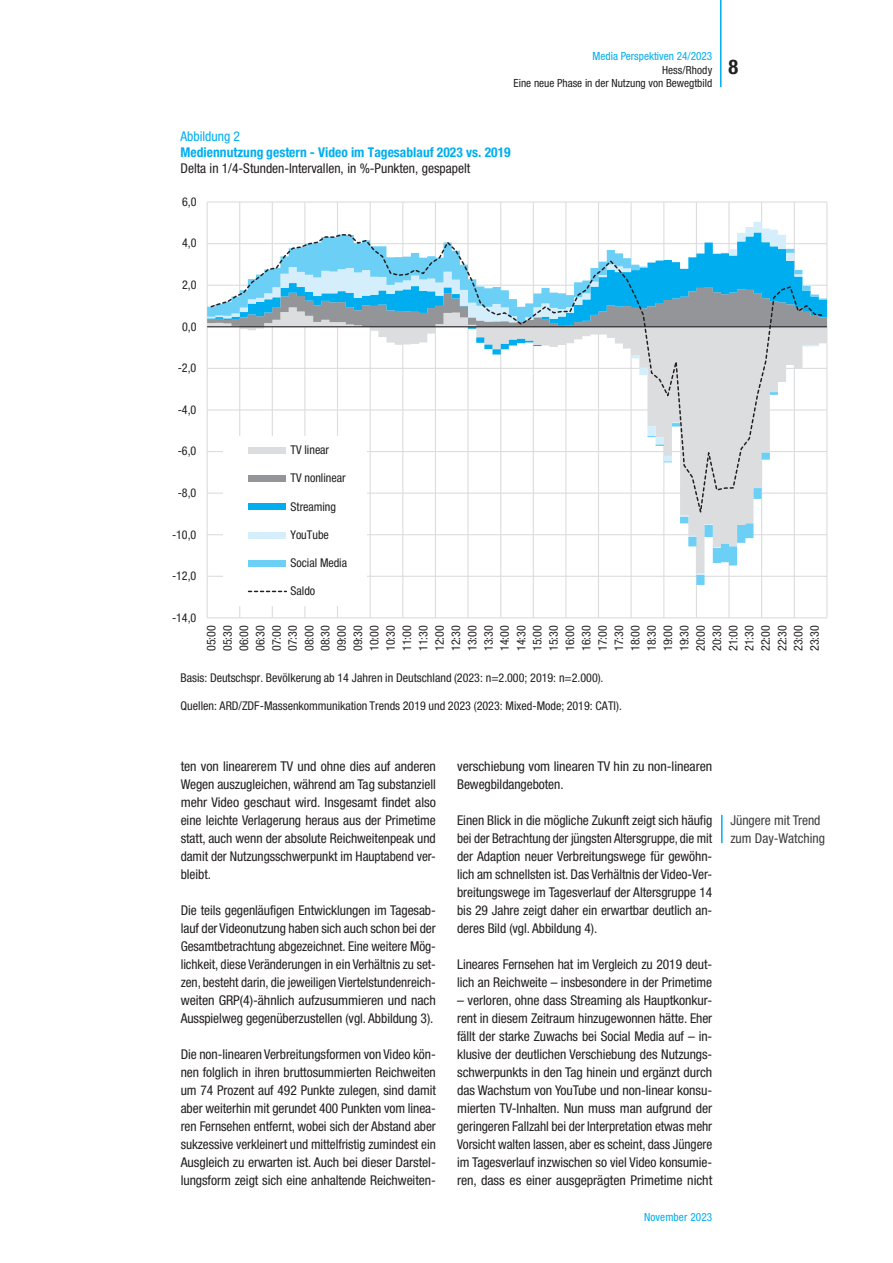
<style>
.page{position:relative;width:893px;height:1263px;background:#fff}
.page>*{position:absolute;margin:0;border:0;box-sizing:border-box;transform-origin:0 0}
.t1{font:700 condensed 20.25px "Helvetica Neue LT Std";color:#231f20}
.t2{font:condensed 13.5px/18px "Helvetica Neue LT Std";letter-spacing:-.005em;color:#231f20;text-align:justify}
.t3{font:700 condensed 13.5px "Helvetica Neue LT Std";letter-spacing:.005em;color:#00aeef}
.t4{font:condensed 13.5px/18px "Helvetica Neue LT Std";color:#3e3e3f}
.t5{font:condensed 13.5px "Helvetica Neue LT Std";letter-spacing:.005em;color:#00aeef}
.t6{font:condensed 12px/16.4px "Helvetica Neue LT Std";color:#231f20;text-align:justify}
.t7{font:condensed 11.25px/13.5px "Helvetica Neue LT Std";color:#231f20;text-align:right}
.t8{font:condensed 11.25px "Helvetica Neue LT Std";color:#00aeef}
</style>
<div class="page">
<hr style="left:720px;top:0;width:1px;height:87px;background:#00aeef">
<hr style="left:721px;top:815px;width:2px;height:28px;background:#00aeef">
<hr style="left:207px;top:617px;width:620px;height:1px;background:#dcdddf">
<hr style="left:207px;top:201px;width:620px;height:2px;background:#dcdddf">
<hr style="left:207px;top:202px;width:1px;height:416px;background:#dcdddf">
<hr style="left:239px;top:202px;width:1px;height:416px;background:#dcdddf">
<hr style="left:272px;top:202px;width:1px;height:416px;background:#dcdddf">
<hr style="left:304px;top:202px;width:1px;height:416px;background:#dcdddf">
<hr style="left:337px;top:202px;width:1px;height:416px;background:#dcdddf">
<hr style="left:370px;top:202px;width:1px;height:416px;background:#dcdddf">
<hr style="left:402px;top:202px;width:1px;height:416px;background:#dcdddf">
<hr style="left:435px;top:202px;width:1px;height:416px;background:#dcdddf">
<hr style="left:467px;top:202px;width:2px;height:416px;background:#dcdddf">
<hr style="left:500px;top:202px;width:1px;height:416px;background:#dcdddf">
<hr style="left:533px;top:202px;width:1px;height:416px;background:#dcdddf">
<hr style="left:565px;top:202px;width:1px;height:416px;background:#dcdddf">
<hr style="left:598px;top:202px;width:1px;height:416px;background:#dcdddf">
<hr style="left:630px;top:202px;width:2px;height:416px;background:#dcdddf">
<hr style="left:663px;top:202px;width:1px;height:416px;background:#dcdddf">
<hr style="left:696px;top:202px;width:1px;height:416px;background:#dcdddf">
<hr style="left:728px;top:202px;width:2px;height:416px;background:#dcdddf">
<hr style="left:761px;top:202px;width:1px;height:416px;background:#dcdddf">
<hr style="left:794px;top:202px;width:1px;height:416px;background:#dcdddf">
<hr style="left:826px;top:202px;width:1px;height:416px;background:#dcdddf">
<svg style="left:207px;top:235px;width:620px;height:350px"></svg>
<hr style="left:207px;top:326px;width:620px;height:1px;background:#231f20">
<svg style="left:209px;top:233px;width:616px;height:287px"></svg>
<div style="left:223px;top:436px;width:143px;height:169px;background:#fff"></div>
<div style="left:249px;top:447px;width:37px;height:6px;background:#dcdddf"></div>
<div style="left:249px;top:475px;width:37px;height:7px;background:#939598"></div>
<div style="left:249px;top:504px;width:37px;height:6px;background:#00aeef"></div>
<div style="left:249px;top:532px;width:37px;height:6px;background:#d4effb"></div>
<div style="left:249px;top:560px;width:37px;height:6px;background:#6bcff6"></div>
<svg style="left:249px;top:591px;width:37px;height:1px"></svg>
<p class="t8" style="left:593px;top:50px;width:121px">Media Perspektiven 24/2023</p>
<p class="t7" style="left:514px;top:63px;width:200px">Hess/Rhody<br>Eine neue Phase in der Nutzung von Bewegtbild</p>
<h1 class="t1" style="left:728px;top:54px;width:11px">8</h1>
<p class="t5" style="left:180px;top:129px;width:61px">Abbildung 2</p>
<p class="t3" style="left:180px;top:144px;width:332px">Mediennutzung gestern - Video im Tagesablauf 2023 vs. 2019</p>
<p class="t2" style="left:180px;top:159px;width:291px">Delta in 1/4-Stunden-Intervallen, in %-Punkten, gespapelt</p>
<p class="t6" style="left:182px;top:193px;width:16px">6,0</p>
<p class="t6" style="left:182px;top:235px;width:16px">4,0</p>
<p class="t6" style="left:182px;top:276px;width:16px">2,0</p>
<p class="t6" style="left:182px;top:318px;width:16px">0,0</p>
<p class="t6" style="left:178px;top:360px;width:20px">-2,0</p>
<p class="t6" style="left:178px;top:401px;width:20px">-4,0</p>
<p class="t6" style="left:178px;top:443px;width:20px">-6,0</p>
<p class="t6" style="left:178px;top:484px;width:20px">-8,0</p>
<p class="t6" style="left:172px;top:526px;width:26px">-10,0</p>
<p class="t6" style="left:172px;top:568px;width:26px">-12,0</p>
<p class="t6" style="left:172px;top:609px;width:26px">-14,0</p>
<p class="t6" style="left:290px;top:442px;width:40px">TV linear</p>
<p class="t6" style="left:290px;top:470px;width:57px">TV nonlinear</p>
<p class="t6" style="left:290px;top:498px;width:47px">Streaming</p>
<p class="t6" style="left:290px;top:526px;width:40px">YouTube</p>
<p class="t6" style="left:290px;top:554px;width:58px">Social Media</p>
<p class="t6" style="left:290px;top:583px;width:26px">Saldo</p>
<p class="t6" style="left:203px;top:651px;width:27px;rotate:-90deg">05:00<br>05:30<br>06:00<br>06:30<br>07:00<br>07:30<br>08:00<br>08:30<br>09:00<br>09:30<br>10:00<br>10:30<br>11:00<br>11:30<br>12:00<br>12:30<br>13:00<br>13:30<br>14:00<br>14:30<br>15:00<br>15:30<br>16:00<br>16:30<br>17:00<br>17:30<br>18:00<br>18:30<br>19:00<br>19:30<br>20:00<br>20:30<br>21:00<br>21:30<br>22:00<br>22:30<br>23:00<br>23:30</p>
<p class="t6" style="left:180px;top:670px;width:424px">Basis: Deutschspr. Bevölkerung ab 14 Jahren in Deutschland (2023: n=2.000; 2019: n=2.000).</p>
<p class="t6" style="left:180px;top:697px;width:443px">Quellen: ARD/ZDF-Massenkommunikation Trends 2019 und 2023 (2023: Mixed-Mode; 2019: CATI).</p>
<p class="t2" style="left:181px;top:757px;width:257px">ten von linearerem TV und ohne dies auf anderen Wegen auszugleichen, während am Tag substanziell mehr Video geschaut wird. Insgesamt findet also eine leichte Verlagerung heraus aus der Primetime statt, auch wenn der absolute Reichweitenpeak und damit der Nutzungsschwerpunkt im Hauptabend ver&shy;bleibt.</p>
<p class="t2" style="left:181px;top:901px;width:257px">Die teils gegenläufigen Entwicklungen im Tagesab&shy;lauf der Videonutzung haben sich auch schon bei der Gesamtbetrachtung abgezeichnet. Eine weitere Mög&shy;lichkeit, diese Veränderungen in ein Verhältnis zu set&shy;zen, besteht darin, die jeweiligen Viertelstundenreich&shy;weiten GRP(4)-ähnlich aufzusummieren und nach Ausspielweg gegenüberzustellen (vgl. Abbildung 3).</p>
<p class="t2" style="left:181px;top:1045px;width:257px">Die non-linearen Verbreitungsformen von Video kön&shy;nen folglich in ihren bruttosummierten Reichweiten um 74 Prozent auf 492 Punkte zulegen, sind damit aber weiterhin mit gerundet 400 Punkten vom linea&shy;ren Fernsehen entfernt, wobei sich der Abstand aber sukzessive verkleinert und mittelfristig zumindest ein Ausgleich zu erwarten ist. Auch bei dieser Darstel&shy;lungsform zeigt sich eine anhaltende Reichweiten-</p>
<p class="t2" style="left:457px;top:757px;width:257px">verschiebung vom linearen TV hin zu non-linearen<br>Bewegbildangeboten.</p>
<p class="t2" style="left:457px;top:811px;width:257px">Einen Blick in die mögliche Zukunft zeigt sich häufig bei der Betrachtung der jüngsten Altersgruppe, die mit der Adaption neuer Verbreitungswege für gewöhn&shy;lich am schnellsten ist. Das Verhältnis der Video-Ver&shy;breitungswege im Tagesverlauf der Altersgruppe 14 bis 29 Jahre zeigt daher ein erwartbar deutlich an&shy;deres Bild (vgl. Abbildung 4).</p>
<p class="t2" style="left:457px;top:955px;width:257px">Lineares Fernsehen hat im Vergleich zu 2019 deut&shy;lich an Reichweite – insbesondere in der Primetime</p>
<p class="t2" style="left:457px;top:991px;width:257px">– verloren, ohne dass Streaming als Hauptkonkur&shy;rent in diesem Zeitraum hinzugewonnen hätte. Eher fällt der starke Zuwachs bei Social Media auf – in&shy;klusive der deutlichen Verschiebung des Nutzungs&shy;schwerpunkts in den Tag hinein und ergänzt durch das Wachstum von YouTube und non-linear konsu&shy;mierten TV-Inhalten. Nun muss man aufgrund der geringeren Fallzahl bei der Interpretation etwas mehr Vorsicht walten lassen, aber es scheint, dass Jüngere im Tagesverlauf inzwischen so viel Video konsumie&shy;ren, dass es einer ausgeprägten Primetime nicht</p>
<p class="t8" style="left:644px;top:1211px;width:70px">November 2023</p>
<p class="t4" style="left:730px;top:811px;width:96px">Jüngere mit Trend zum Day-Watching</p>
</div>
